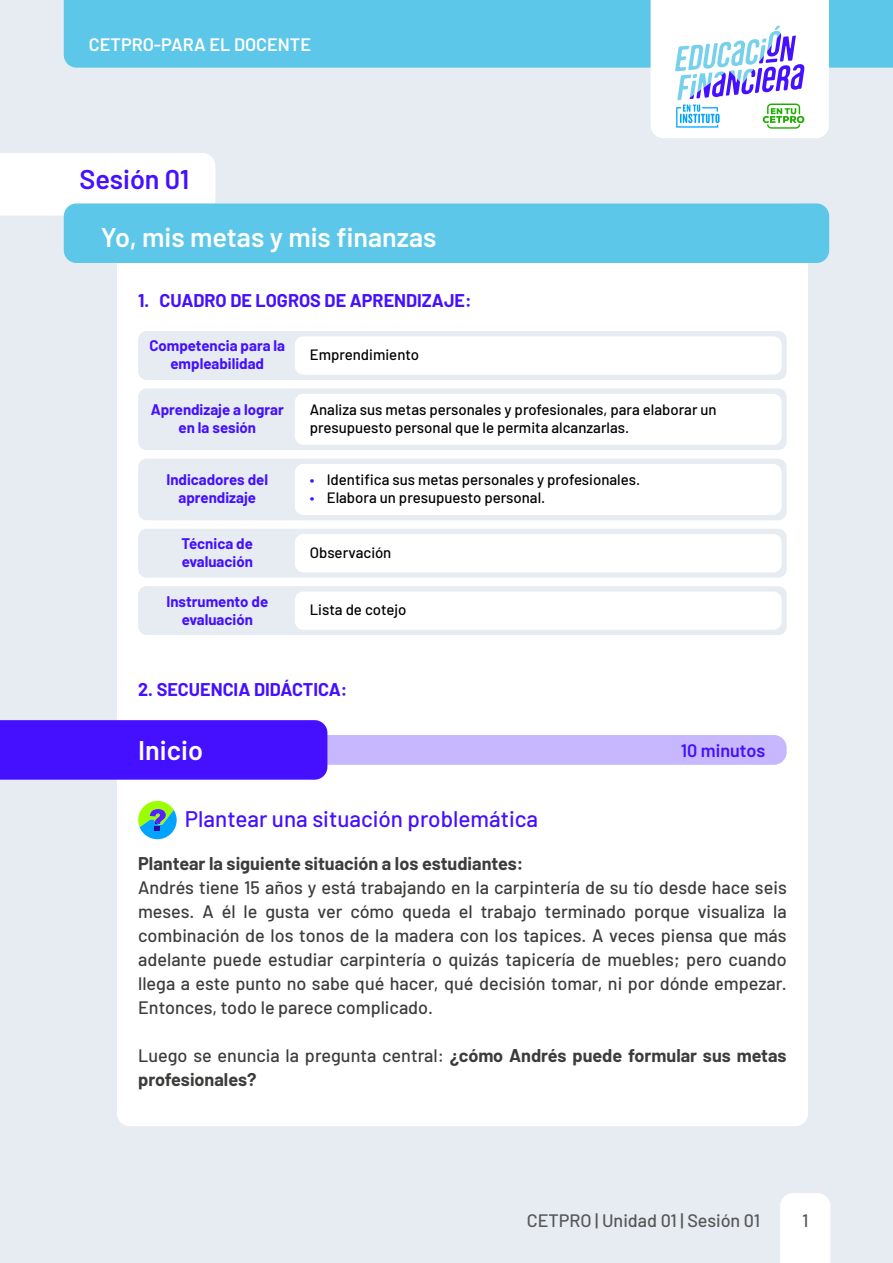
<style>
.page{position:relative;width:893px;height:1263px;background:#e6ecf2}
.page>*{position:absolute;margin:0;border:0;box-sizing:border-box;transform-origin:0 0}
.t1{font:600 27px "Barlow";color:#fff}
.t2{font:600 27px "Barlow";color:#450fff}
.t3{font:500 22.5px "Barlow";color:#450fff}
.t4{font:500 18px/24px "Barlow";color:#3c3c3b;text-align:justify}
.t5{font:700 18px/24px "Barlow";color:#3c3c3b}
.t6{font:700 18px "Barlow";color:#450fff}
.t7{font:500 18px "Barlow";color:#575756}
.t8{font:600 18px "Barlow";color:#fff}
.t9{font:600 18px "Barlow";color:#450fff}
.t10{font:500 15px/18px "Barlow";color:#000}
.t11{font:700 15px/18px "Barlow";color:#450fff;text-align:center}
.s1{color:#450fff}
.s2{font-weight:500}
</style>
<div class="page">
<div style="left:780px;top:1193px;width:50px;height:70px;background:#fff"></div>
<div style="left:64px;top:0;width:829px;height:68px;background:#5cc7e8"></div>
<svg style="left:651px;top:0;width:178px;height:138px"></svg>
<div style="left:117px;top:203px;width:691px;height:923px;background:#fff;border-radius:13px"></div>
<div style="left:0;top:153px;width:215px;height:63px;background:#fff"></div>
<div style="left:64px;top:203px;width:765px;height:60px;background:#5cc7e8;border-radius:13px"></div>
<div style="left:138px;top:388px;width:649px;height:62px;background:#e6ecf2;border-radius:9px"></div>
<div style="left:138px;top:586px;width:649px;height:49px;background:#e6ecf2;border-radius:9px"></div>
<div style="left:138px;top:459px;width:649px;height:61px;background:#e6ecf2;border-radius:9px"></div>
<div style="left:138px;top:529px;width:649px;height:49px;background:#e6ecf2;border-radius:9px"></div>
<div style="left:138px;top:331px;width:649px;height:49px;background:#e6ecf2;border-radius:9px"></div>
<div style="left:295px;top:394px;width:487px;height:51px;background:#fff;border-radius:9px"></div>
<div style="left:295px;top:591px;width:487px;height:39px;background:#fff;border-radius:9px"></div>
<div style="left:295px;top:464px;width:487px;height:51px;background:#fff;border-radius:9px"></div>
<div style="left:295px;top:534px;width:487px;height:38px;background:#fff;border-radius:9px"></div>
<div style="left:295px;top:336px;width:487px;height:39px;background:#fff;border-radius:9px"></div>
<svg style="left:138px;top:801px;width:39px;height:38px"></svg>
<svg style="left:0;top:720px;width:787px;height:60px"></svg>
<p class="t8" style="left:89px;top:32px;width:224px">CETPRO-PARA EL DOCENTE</p>
<h1 class="t2" style="left:80px;top:159px;width:111px">Sesión 01</h1>
<h1 class="t1" style="left:101px;top:217px;width:337px">Yo, mis metas y mis finanzas</h1>
<p class="t6" style="left:138px;top:287px;width:335px">1. CUADRO DE LOGROS DE APRENDIZAJE:</p>
<p class="t11" style="left:149px;top:336px;width:137px">Competencia para la empleabilidad</p>
<p class="t11" style="left:151px;top:400px;width:135px">Aprendizaje a lograr en la sesión</p>
<p class="t11" style="left:166px;top:470px;width:103px">Indicadores del aprendizaje</p>
<p class="t11" style="left:182px;top:533px;width:73px;text-align:left">Técnica de evaluación</p>
<p class="t11" style="left:166px;top:591px;width:103px">Instrumento de evaluación</p>
<p class="t10" style="left:310px;top:344px;width:111px">Emprendimiento</p>
<p class="t10" style="left:310px;top:399px;width:409px">Analiza sus metas personales y profesionales, para elaborar un presupuesto personal que le permita alcanzarlas.</p>
<p class="t10" style="left:310px;top:470px;width:332px"><span class="s1">•</span> Identifica sus metas personales y profesionales.</p>
<p class="t10" style="left:310px;top:488px;width:237px"><span class="s1">•</span> Elabora un presupuesto personal.</p>
<p class="t10" style="left:310px;top:542px;width:83px">Observación</p>
<p class="t10" style="left:310px;top:599px;width:98px">Lista de cotejo</p>
<p class="t6" style="left:138px;top:676px;width:211px">2. SECUENCIA DIDÁCTICA:</p>
<h1 class="t1" style="left:138px;top:730px;width:66px">Inicio</h1>
<p class="t9" style="left:681px;top:737px;width:86px">10 minutos</p>
<p class="t3" style="left:185px;top:803px;width:355px">Plantear una situación problemática</p>
<p class="t5" style="left:138px;top:850px;width:387px">Plantear la siguiente situación a los estudiantes:</p>
<p class="t4" style="left:138px;top:874px;width:650px">Andrés tiene 15 años y está trabajando en la carpintería de su tío desde hace seis meses. A él le gusta ver cómo queda el trabajo terminado porque visualiza la combinación de los tonos de la madera con los tapices. A veces piensa que más adelante puede estudiar carpintería o quizás tapicería de muebles; pero cuando llega a este punto no sabe qué hacer, qué decisión tomar, ni por dónde empezar.<br>Entonces, todo le parece complicado.</p>
<p class="t5" style="left:138px;top:1042px;width:650px"><span class="s2">Luego se enuncia la pregunta central:</span> ¿cómo Andrés puede formular sus metas profesionales?</p>
<p class="t7" style="left:527px;top:1207px;width:235px">CETPRO | Unidad 01 | Sesión 01</p>
<p class="t7" style="left:802px;top:1207px;width:8px">1</p>
</div>
